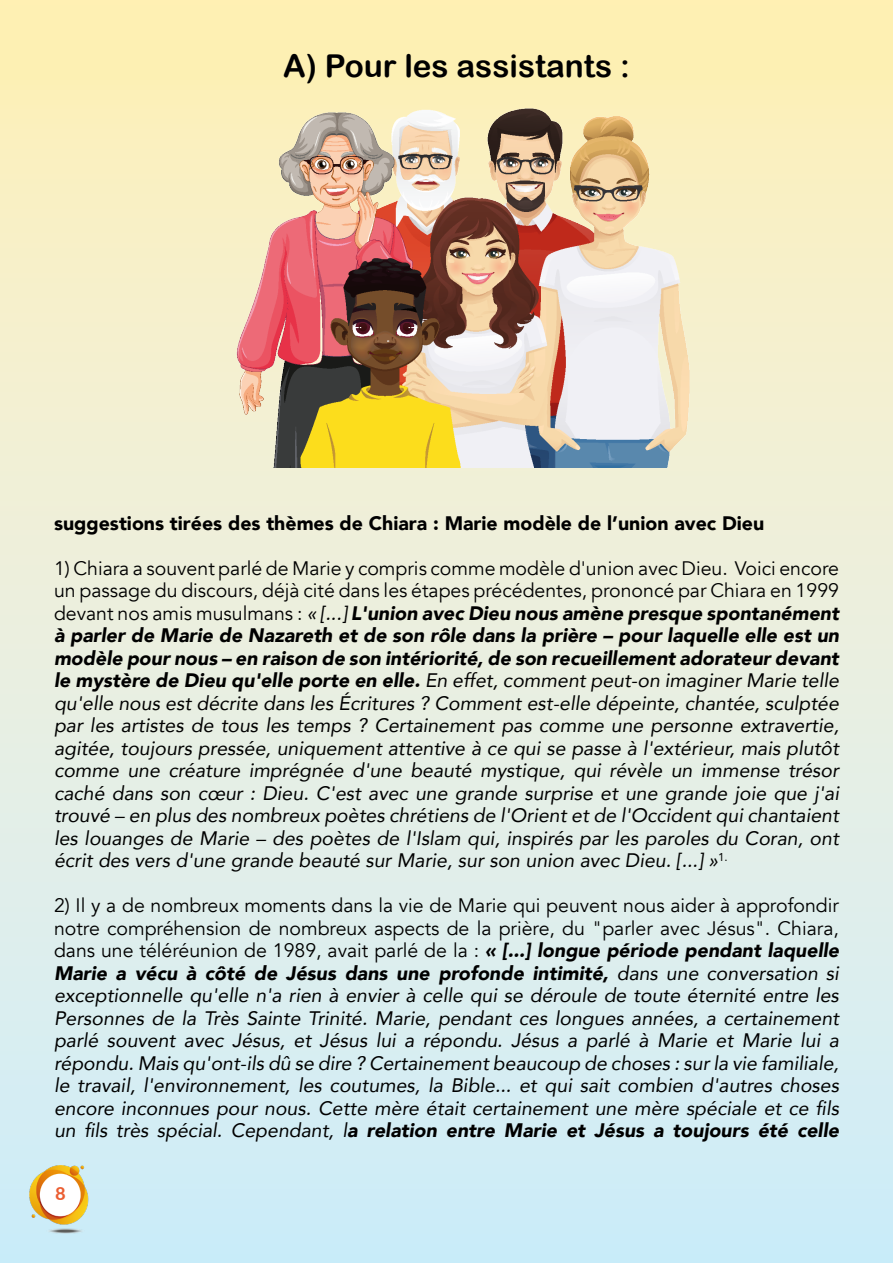
<style>
.page{position:relative;width:893px;height:1263px;background:#fff}
.page>*{position:absolute;margin:0;border:0;box-sizing:border-box;transform-origin:0 0}
.t1{font:31.5px "Arial Rounded MT Bold";color:#000}
.t2{font:italic 19.5px/22.5px "Avenir";color:#000;text-align:justify}
.t3{font:900 19.5px "Avenir";color:#000}
.t4{font:18px "Arial Rounded MT Bold";color:#eb5e32}
.s1{font-style:normal}
.s2{font-weight:900}
</style>
<div class="page">
<div style="left:0;top:0;width:893px;height:1263px;background:linear-gradient(to bottom,#fff1b9,#cfedfe)"></div>
<img style="left:30px;top:1165px;width:70px;height:71px">
<img style="left:203px;top:108px;width:486px;height:360px">
<h1 class="t1" style="left:283px;top:47px;width:348px">A) Pour les assistants :</h1>
<p class="t3" style="left:54px;top:506px;width:712px">suggestions tirées des thèmes de Chiara : Marie modèle de l’union avec Dieu</p>
<p class="t2" style="left:54px;top:557px;width:787px"><span class="s1">1) Chiara a souvent parlé de Marie y compris comme modèle d'union avec Dieu. Voici encore un passage du discours, déjà cité dans les étapes précédentes, prononcé par Chiara en 1999 devant nos amis musulmans :</span> « [...] <span class="s2">L'union avec Dieu nous amène presque spontanément à parler de Marie de Nazareth et de son rôle dans la prière – pour laquelle elle est un modèle pour nous – en raison de son intériorité, de son recueillement adorateur devant le mystère de Dieu qu'elle porte en elle.</span> En effet, comment peut-on imaginer Marie telle qu'elle nous est décrite dans les Écritures ? Comment est-elle dépeinte, chantée, sculptée par les artistes de tous les temps ? Certainement pas comme une personne extravertie, agitée, toujours pressée, uniquement attentive à ce qui se passe à l'extérieur, mais plutôt comme une créature imprégnée d'une beauté mystique, qui révèle un immense trésor caché dans son cœur : Dieu. C'est avec une grande surprise et une grande joie que j'ai trouvé – en plus des nombreux poètes chrétiens de l'Orient et de l'Occident qui chantaient les louanges de Marie – des poètes de l'Islam qui, inspirés par les paroles du Coran, ont écrit des vers d'une grande beauté sur Marie, sur son union avec Dieu. [...] »<sup>1.</sup></p>
<p class="t2" style="left:54px;top:894px;width:787px"><span class="s1">2) Il y a de nombreux moments dans la vie de Marie qui peuvent nous aider à approfondir notre compréhension de nombreux aspects de la prière, du "parler avec Jésus". Chiara, dans une téléréunion de 1989, avait parlé de la :</span> <span class="s2">« [...] longue période pendant laquelle Marie a vécu à côté de Jésus dans une profonde intimité,</span> dans une conversation si exceptionnelle qu'elle n'a rien à envier à celle qui se déroule de toute éternité entre les Personnes de la Très Sainte Trinité. Marie, pendant ces longues années, a certainement parlé souvent avec Jésus, et Jésus lui a répondu. Jésus a parlé à Marie et Marie lui a répondu. Mais qu'ont-ils dû se dire ? Certainement beaucoup de choses : sur la vie familiale, le travail, l'environnement, les coutumes, la Bible... et qui sait combien d'autres choses encore inconnues pour nous. Cette mère était certainement une mère spéciale et ce fils un fils très spécial. Cependant, l<span class="s2">a relation entre Marie et Jésus a toujours été celle</span></p>
<p class="t4" style="left:55px;top:1183px;width:12px">8</p>
</div>
